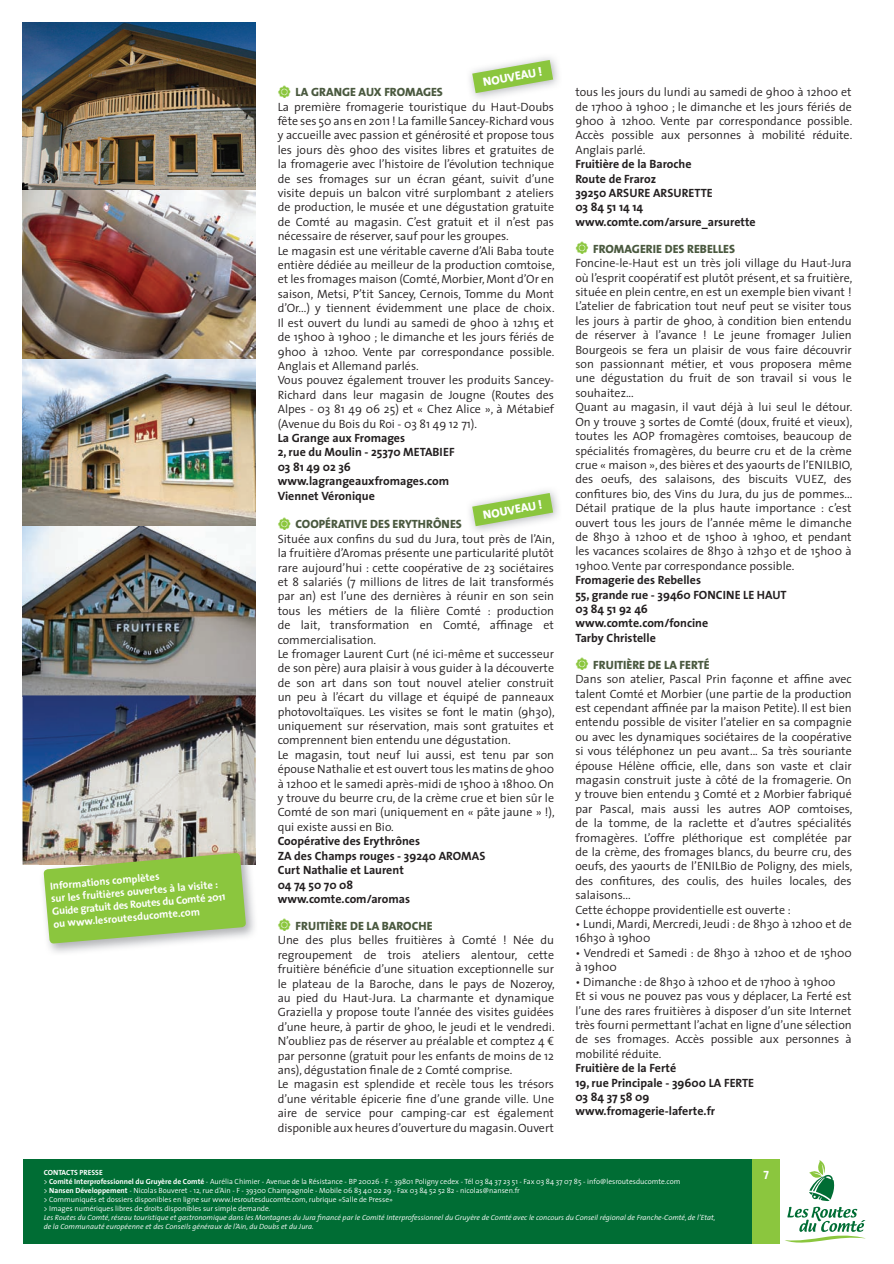
<style>
.page{position:relative;width:894px;height:1264px;background:#fff}
.page>*{position:absolute;margin:0;border:0;box-sizing:border-box;transform-origin:0 0}
.t1{font:300 12px/14.4px "The Sans";color:#231f20}
.t2{font:700 12px/14.4px "The Sans";color:#231f20}
.t3{font:800 12px "The Sans";color:#4a593f}
.t4{font:800 12px "The Sans";color:#fff}
.t5{font:12px "The Sans Bold Caps";color:#fff}
.t6{font:700 10.65px/12.8px "The Sans";color:#fff}
.t7{font:300 7.5px/9px "The Sans";color:#fff}
.t8{font:italic 300 7.5px/9px "The Sans";color:#fff}
.s1{font-weight:700}
</style>
<div class="page">
<div style="left:23px;top:1159px;width:756px;height:84px;background:#006d34"></div>
<svg style="left:785px;top:1160px;width:81px;height:83px"></svg>
<div style="left:752px;top:1159px;width:27px;height:84px;background:#8bc63e"></div>
<img style="left:23px;top:23px;width:233px;height:504px">
<img style="left:23px;top:527px;width:233px;height:337px">
<img style="left:39px;top:864px;width:217px;height:89px">
<img style="left:39px;top:848px;width:217px;height:16px">
<svg style="left:43px;top:852px;width:203px;height:91px;background:#96c356"></svg>
<img style="left:470px;top:57px;width:88px;height:41px">
<svg style="left:472px;top:60px;width:81px;height:33px"></svg>
<img style="left:470px;top:490px;width:88px;height:41px">
<svg style="left:472px;top:493px;width:81px;height:33px"></svg>
<p class="t6" style="left:50px;top:880px;width:175px;rotate:-5deg">Informations complètes<br>sur les fruitières ouvertes à la visite :<br>Guide gratuit des Routes du Comté 2011 ou www.lesroutesducomte.com</p>
<p class="t4" style="left:482px;top:77px;width:61px;rotate:-10deg">NOUVEAU !</p>
<p class="t3" style="left:296px;top:87px;width:149px">LA GRANGE AUX FROMAGES</p>
<p class="t1" style="left:278px;top:100px;width:278px">La première fromagerie touristique du Haut-Doubs fête ses 50 ans en 2011 ! La famille Sancey-Richard vous y accueille avec passion et générosité et propose tous les jours dès 9h00 des visites libres et gratuites de la fromagerie avec l’histoire de l’évolution technique de ses fromages sur un écran géant, suivit d’une visite depuis un balcon vitré surplombant 2 ateliers de production, le musée et une dégustation gratuite de Comté au magasin. C’est gratuit et il n’est pas nécessaire de réserver, sauf pour les groupes.<br>Le magasin est une véritable caverne d’Ali Baba toute entière dédiée au meilleur de la production comtoise, et les fromages maison (Comté, Morbier, Mont d’Or en saison, Metsi, P’tit Sancey, Cernois, Tomme du Mont d’Or...) y tiennent évidemment une place de choix.<br>Il est ouvert du lundi au samedi de 9h00 à 12h15 et de 15h00 à 19h00 ; le dimanche et les jours fériés de 9h00 à 12h00. Vente par correspondance possible.<br>Anglais et Allemand parlés.<br>Vous pouvez également trouver les produits Sancey-Richard dans leur magasin de Jougne (Routes des Alpes - 03 81 49 06 25) et « Chez Alice », à Métabief (Avenue du Bois du Roi - 03 81 49 12 71).</p>
<p class="t2" style="left:278px;top:432px;width:178px">La Grange aux Fromages<br>2, rue du Moulin - 25370 METABIEF<br>03 81 49 02 36 www.lagrangeauxfromages.com<br>Viennet Véronique</p>
<p class="t3" style="left:296px;top:519px;width:168px">COOPÉRATIVE DES ERYTHRÔNES</p>
<p class="t1" style="left:278px;top:532px;width:278px">Située aux confins du sud du Jura, tout pr s e Ain, la fruitière d’Aromas présente une particularité plutôt rare aujourd’hui : cette coopérative de 23 sociétaires et 8 salariés (7 millions de litres de lait transformés par an) est l’une des dernières à réunir en son sein tous les métiers de la filière Comté : production de lait, transformation en Comté, affinage et commercialisation.<br>Le fromager Laurent Curt (né ici-même et successeur de son père) aura plaisir à vous guider à la découverte de son art dans son tout nouvel atelier construit un peu à l’écart du village et équipé de panneaux photovoltaïques. Les visites se font le matin (9h30), uniquement sur réservation, mais sont gratuites et comprennent bien entendu une dégustation.<br>Le magasin, tout neuf lui aussi, est tenu par son épouse Nathalie et est ouvert tous les matins de 9h00 à 12h00 et le samedi après-midi de 15h00 à 18h00. On y trouve du beurre cru, de la crème crue et bien sûr le Comté de son mari (uniquement en « pâte jaune » !), qui existe aussi en Bio.</p>
<p class="t2" style="left:278px;top:835px;width:209px">Coopérative des Erythrônes<br>ZA des Champs rouges - 39240 AROMAS<br>Curt Nathalie et Laurent<br>04 74 50 70 08 www.comte.com/aromas</p>
<p class="t3" style="left:296px;top:921px;width:138px">FRUITIÈRE DE LA BAROCHE</p>
<p class="t1" style="left:278px;top:934px;width:278px">Une des plus belles fruitières à Comté ! Née du regroupement de trois ateliers alentour, cette fruitière bénéficie d’une situation exceptionnelle sur le plateau de la Baroche, dans le pays de Nozeroy, au pied du Haut-Jura. La charmante et dynamique Graziella y propose toute l’année des visites guidées d’une heure, à partir de 9h00, le jeudi et le vendredi.<br>N’oubliez pas de réserver au préalable et comptez 4 € par personne (gratuit pour les enfants de moins de 12 ans), dégustation finale de 2 Comté comprise.<br>Le magasin est splendide et recèle tous les trésors d’une véritable épicerie fine d’une grande ville. Une aire de service pour camping-car est également disponible aux heures d’ouverture du magasin. Ouvert</p>
<p class="t4" style="left:482px;top:510px;width:61px;rotate:-10deg">NOUVEAU !</p>
<p class="t1" style="left:499px;top:532px;width:39px">èdl’</p>
<p class="t1" style="left:575px;top:86px;width:278px;text-align:justify">tous les jours du lundi au samedi de 9h00 à 12h00 et de 17h00 à 19h00 ; le dimanche et les jours fériés de 9h00 à 12h00. Vente par correspondance possible.<br>Accès possible aux personnes à mobilité réduite.<br>Anglais parlé.</p>
<p class="t2" style="left:575px;top:158px;width:182px">Fruitière de la Baroche<br>Route de Fraroz<br>39250 ARSURE ARSURETTE<br>03 84 51 14 14 www.comte.com/arsure_arsurette</p>
<p class="t3" style="left:593px;top:244px;width:143px">FROMAGERIE DES REBELLES</p>
<p class="t1" style="left:575px;top:257px;width:278px">Foncine-le-Haut est un très joli village du Haut-Jura où l’esprit coopératif est plutôt présent, et sa fruitière, située en plein centre, en est un exemple bien vivant !<br>L’atelier de fabrication tout neuf peut se visiter tous les jours à partir de 9h00, à condition bien entendu de réserver à l’avance ! Le jeune fromager Julien Bourgeois se fera un plaisir de vous faire découvrir son passionnant métier, et vous proposera même une dégustation du fruit de son travail si vous le souhaitez...<br>Quant au magasin, il vaut déjà à lui seul le détour.<br>On y trouve 3 sortes de Comté (doux, fruité et vieux), toutes les AOP fromagères comtoises, beaucoup de spécialités fromagères, du beurre cru et de la crème crue « maison », des bières et des yaourts de l’ENILBIO, des oeufs, des salaisons, des biscuits VUEZ, des confitures bio, des Vins du Jura, du jus de pommes...<br>Détail pratique de la plus haute importance : c’est ouvert tous les jours de l’année même le dimanche de 8h30 à 12h00 et de 15h00 à 19h00, et pendant les vacances scolaires de 8h30 à 12h30 et de 15h00 à 19h00. Vente par correspondance possible.</p>
<p class="t2" style="left:575px;top:574px;width:213px">Fromagerie des Rebelles<br>55, grande rue - 39460 FONCINE LE HAUT<br>03 84 51 92 46<br>www.comte.com/foncine<br>Tarby Christelle</p>
<p class="t3" style="left:593px;top:660px;width:118px">FRUITIÈRE DE LA FERTÉ</p>
<p class="t1" style="left:575px;top:673px;width:278px">Dans son atelier, Pascal Prin façonne et affine avec talent Comté et Morbier (une partie de la production est cependant affinée par la maison Petite). Il est bien entendu possible de visiter l’atelier en sa compagnie ou avec les dynamiques sociétaires de la coopérative si vous téléphonez un peu avant... Sa très souriante épouse Hélène officie, elle, dans son vaste et clair magasin construit juste à côté de la fromagerie. On y trouve bien entendu 3 Comté et 2 Morbier fabriqué par Pascal, mais aussi les autres AOP comtoises, de la tomme, de la raclette et d’autres spécialités fromagères. L’offre pléthorique est complétée par de la crème, des fromages blancs, du beurre cru, des oeufs, des yaourts de l’ENILBio de Poligny, des miels, des confitures, des coulis, des huiles locales, des salaisons...<br>Cette échoppe providentielle est ouverte :</p>
<p class="t1" style="left:575px;top:918px;width:278px">• Lundi, Mardi, Mercredi, Jeudi : de 8h30 à 12h00 et de<br>16h30 à 19h00</p>
<p class="t1" style="left:575px;top:946px;width:278px">• Vendredi et Samedi : de 8h30 à 12h00 et de 15h00 à 19h00</p>
<p class="t1" style="left:575px;top:975px;width:278px">• Dimanche : de 8h30 à 12h00 et de 17h00 à 19h00<br>Et si vous ne pouvez pas vous y déplacer, La Ferté est l’une des rares fruitières à disposer d’un site Internet très fourni permettant l’achat en ligne d’une sélection de ses fromages. Accès possible aux personnes à mobilité réduite.</p>
<p class="t2" style="left:575px;top:1061px;width:180px">Fruitière de la Ferté<br>19, rue Principale - 39600 LA FERTE<br>03 84 37 58 09 www.fromagerie-laferte.fr</p>
<p class="t7" style="left:44px;top:1169px;width:638px"><span class="s1">CONTACTS PRESSE<br></span>&gt; <span class="s1">Comité Interprofessionnel du Gruyère de Comté</span> - Aurélia Chimier - Avenue de la Résistance - BP 20026 - F - 39801 Poligny cedex - Tél 03 84 37 23 51 - Fax 03 84 37 07 85 - info@lesroutesducomte.com &gt; <span class="s1">Nansen Développement</span> - Nicolas Bouveret - 12, rue d’Ain - F - 39300 Champagnole - Mobile 06 83 40 02 29 - Fax 03 84 52 52 82 - nicolas@nansen.fr<br>&gt; Communiqués et dossiers disponibles en ligne sur www.lesroutesducomte.com, rubrique «Salle de Presse»<br>&gt; Images numériques libres de droits disponibles sur simple demande.</p>
<p class="t8" style="left:44px;top:1214px;width:673px">Les Routes du Comté, réseau touristique et gastronomique dans les Montagnes du Jura financé par le Comité Interprofessionnel du Gruyère de Comté avec le concours du Conseil régional de Franche-Comté, de l’Etat, de la Communauté européenne et des Conseils généraux de l’Ain, du Doubs et du Jura.</p>
<p class="t5" style="left:763px;top:1167px;width:7px">7</p>
</div>
